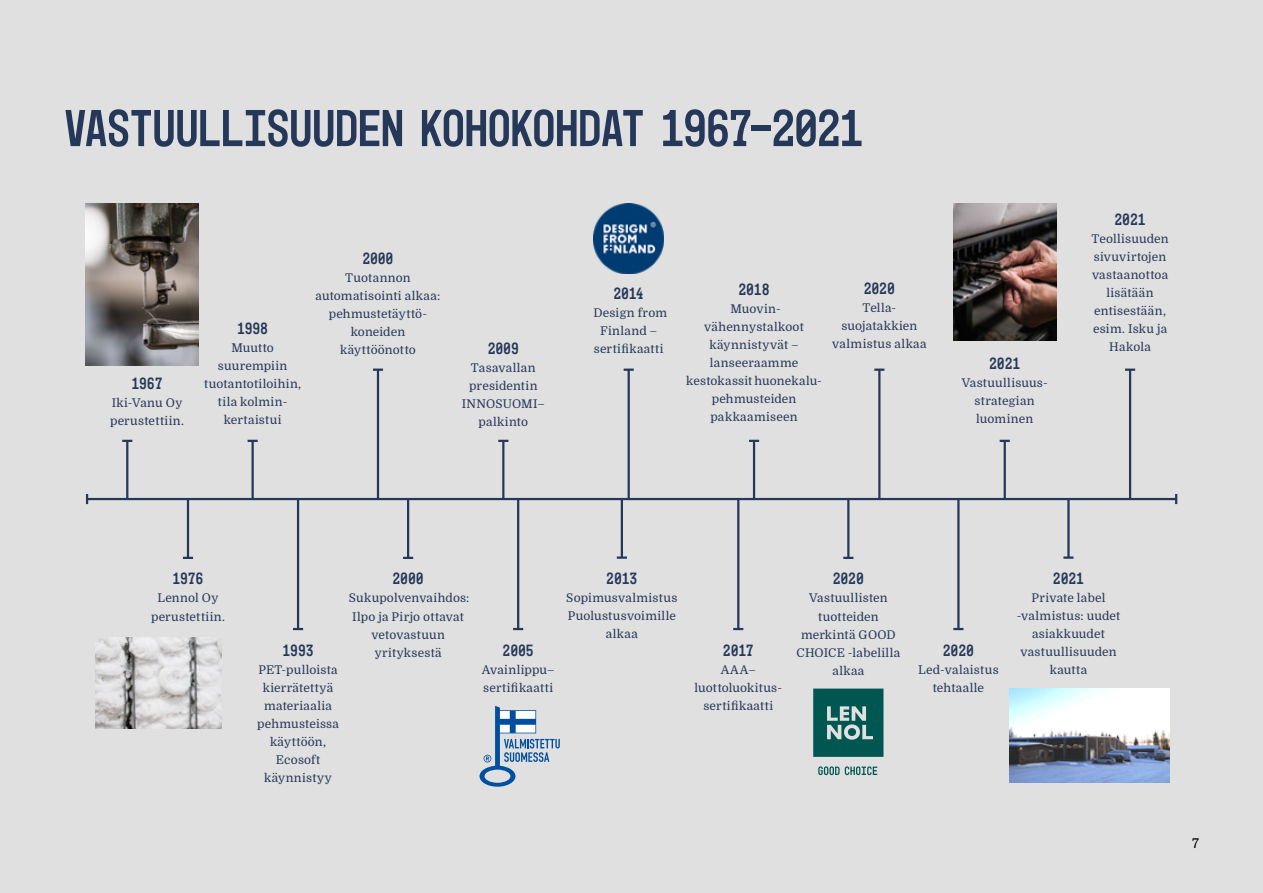
<style>
.page{position:relative;width:1263px;height:893px;background:#e0e0e0}
.page>*{position:absolute;margin:0;border:0;box-sizing:border-box;transform-origin:0 0}
.t1{font:52.5px "Mono 45 Headline";letter-spacing:-.005em;color:#263859}
.t2{font:16.5px "Mono 45 Headline";letter-spacing:.03em;color:#263859}
.t3{font:13.5px "Domine";color:#000}
.t4{font:12px/18px "Domine";letter-spacing:.02em;color:#263859;text-align:center}
</style>
<div class="page">
<hr style="left:87px;top:498px;width:1089px;height:2px;background:#263859">
<svg style="left:86px;top:494px;width:2px;height:10px"></svg>
<svg style="left:1175px;top:494px;width:2px;height:10px"></svg>
<hr style="left:126px;top:441px;width:2px;height:59px;background:#263859">
<svg style="left:122px;top:440px;width:10px;height:2px"></svg>
<hr style="left:251px;top:441px;width:3px;height:59px;background:#263859">
<svg style="left:248px;top:440px;width:10px;height:2px"></svg>
<hr style="left:502px;top:441px;width:2px;height:59px;background:#263859">
<svg style="left:498px;top:440px;width:10px;height:2px"></svg>
<hr style="left:1003px;top:441px;width:3px;height:59px;background:#263859">
<svg style="left:1000px;top:440px;width:10px;height:2px"></svg>
<img style="left:95px;top:637px;width:127px;height:92px">
<hr style="left:753px;top:441px;width:2px;height:59px;background:#263859">
<svg style="left:749px;top:440px;width:10px;height:2px"></svg>
<hr style="left:377px;top:370px;width:2px;height:130px;background:#263859">
<svg style="left:373px;top:369px;width:10px;height:2px"></svg>
<hr style="left:627px;top:370px;width:3px;height:130px;background:#263859">
<svg style="left:624px;top:369px;width:10px;height:2px"></svg>
<hr style="left:878px;top:370px;width:2px;height:130px;background:#263859">
<svg style="left:874px;top:369px;width:10px;height:2px"></svg>
<hr style="left:1129px;top:370px;width:2px;height:130px;background:#263859">
<svg style="left:1125px;top:369px;width:10px;height:2px"></svg>
<img style="left:593px;top:203px;width:71px;height:71px">
<img style="left:86px;top:203px;width:112px;height:162px">
<hr style="left:187px;top:499px;width:2px;height:59px;background:#263859">
<svg style="left:183px;top:557px;width:10px;height:2px"></svg>
<hr style="left:407px;top:499px;width:2px;height:59px;background:#263859">
<svg style="left:403px;top:557px;width:10px;height:2px"></svg>
<hr style="left:297px;top:499px;width:2px;height:130px;background:#263859">
<svg style="left:293px;top:628px;width:10px;height:2px"></svg>
<hr style="left:517px;top:499px;width:2px;height:130px;background:#263859">
<svg style="left:513px;top:628px;width:10px;height:2px"></svg>
<hr style="left:621px;top:499px;width:2px;height:59px;background:#263859">
<svg style="left:617px;top:556px;width:10px;height:3px"></svg>
<hr style="left:847px;top:499px;width:2px;height:59px;background:#263859">
<svg style="left:843px;top:557px;width:10px;height:2px"></svg>
<hr style="left:737px;top:499px;width:2px;height:130px;background:#263859">
<svg style="left:733px;top:628px;width:10px;height:2px"></svg>
<hr style="left:957px;top:499px;width:2px;height:130px;background:#263859">
<svg style="left:953px;top:628px;width:10px;height:2px"></svg>
<hr style="left:1067px;top:499px;width:2px;height:59px;background:#263859">
<svg style="left:1063px;top:556px;width:10px;height:3px"></svg>
<svg style="left:479px;top:706px;width:81px;height:81px;background:#afc1d3"></svg>
<svg style="left:818px;top:766px;width:59px;height:9px"></svg>
<svg style="left:813px;top:689px;width:70px;height:68px;background:#216b66"></svg>
<img style="left:953px;top:203px;width:103px;height:137px">
<img style="left:1010px;top:688px;width:160px;height:95px">
<h1 class="t1" style="left:64px;top:97px;width:800px">VASTUULLISUUDEN KOHOKOHDAT 1967-2021</h1>
<h2 class="t2" style="left:132px;top:374px;width:32px">1967</h2>
<p class="t4" style="left:110px;top:394px;width:75px;text-align:left">Iki-Vanu Oy perustettiin.</p>
<h2 class="t2" style="left:237px;top:319px;width:32px">1998</h2>
<p class="t4" style="left:204px;top:339px;width:99px">Muutto suurempiin tuotantotiloihin, tila kolmin&shy;kertaistui</p>
<h2 class="t2" style="left:363px;top:248px;width:32px">2000</h2>
<p class="t4" style="left:316px;top:269px;width:126px">Tuotannon automatisointi alkaa: pehmustetäyttö&shy;koneiden käyttöönotto</p>
<h2 class="t2" style="left:864px;top:279px;width:32px">2020</h2>
<h2 class="t2" style="left:739px;top:279px;width:32px">2018</h2>
<p class="t4" style="left:686px;top:300px;width:137px">Muovin&shy;vähennystalkoot käynnistyvät – lanseeraamme kestokassit huonekalu&shy;pehmusteiden pakkaamiseen</p>
<h2 class="t2" style="left:614px;top:284px;width:31px">2014</h2>
<p class="t4" style="left:593px;top:304px;width:75px">Design from<br>Finland – sertifikaatti</p>
<p class="t4" style="left:832px;top:299px;width:96px">Tella&shy;suojatakkien valmistus alkaa</p>
<h2 class="t2" style="left:488px;top:338px;width:32px">2009</h2>
<p class="t4" style="left:462px;top:359px;width:85px">Tasavallan presidentin<br>INNOSUOMI– palkinto</p>
<h2 class="t2" style="left:989px;top:353px;width:32px">2021</h2>
<p class="t4" style="left:962px;top:374px;width:88px">Vastuullisuus&shy;strategian luominen</p>
<h2 class="t2" style="left:1115px;top:210px;width:32px">2021</h2>
<p class="t4" style="left:1091px;top:230px;width:79px">Teollisuuden sivuvirtojen vastaanottoa lisätään entisestään, esim. Isku ja<br>Hakola</p>
<h2 class="t2" style="left:173px;top:569px;width:32px">1976</h2>
<p class="t4" style="left:151px;top:589px;width:75px">Lennol Oy perustettiin.</p>
<h2 class="t2" style="left:283px;top:640px;width:32px">1993</h2>
<p class="t4" style="left:257px;top:661px;width:83px">PET-pulloista kierrätettyä materiaalia pehmusteissa käyttöön,<br>Ecosoft käynnistyy</p>
<h2 class="t2" style="left:393px;top:569px;width:32px">2000</h2>
<p class="t4" style="left:349px;top:589px;width:122px">Sukupolvenvaihdos:<br>Ilpo ja Pirjo ottavat vetovastuun yrityksestä</p>
<h2 class="t2" style="left:503px;top:640px;width:32px">2005</h2>
<p class="t4" style="left:482px;top:661px;width:74px;text-align:left">Avainlippu– sertifikaatti</p>
<h2 class="t2" style="left:607px;top:569px;width:32px">2013</h2>
<p class="t4" style="left:566px;top:589px;width:113px">Sopimusvalmistus<br>Puolustusvoimille alkaa</p>
<h2 class="t2" style="left:723px;top:640px;width:32px">2017</h2>
<p class="t4" style="left:694px;top:661px;width:89px">AAA– luottoluokitus&shy;sertifikaatti</p>
<h2 class="t2" style="left:833px;top:569px;width:32px">2020</h2>
<p class="t4" style="left:796px;top:589px;width:105px">Vastuullisten tuotteiden merkintä GOOD<br>CHOICE -labelilla alkaa</p>
<h2 class="t2" style="left:943px;top:640px;width:32px">2020</h2>
<p class="t4" style="left:918px;top:661px;width:82px">Led-valaistus tehtaalle</p>
<h2 class="t2" style="left:1053px;top:569px;width:32px">2021</h2>
<p class="t4" style="left:1017px;top:589px;width:105px">Private label -valmistus: uudet asiakkuudet vastuullisuuden kautta</p>
<p class="t3" style="left:1192px;top:836px;width:8px">7</p>
</div>
